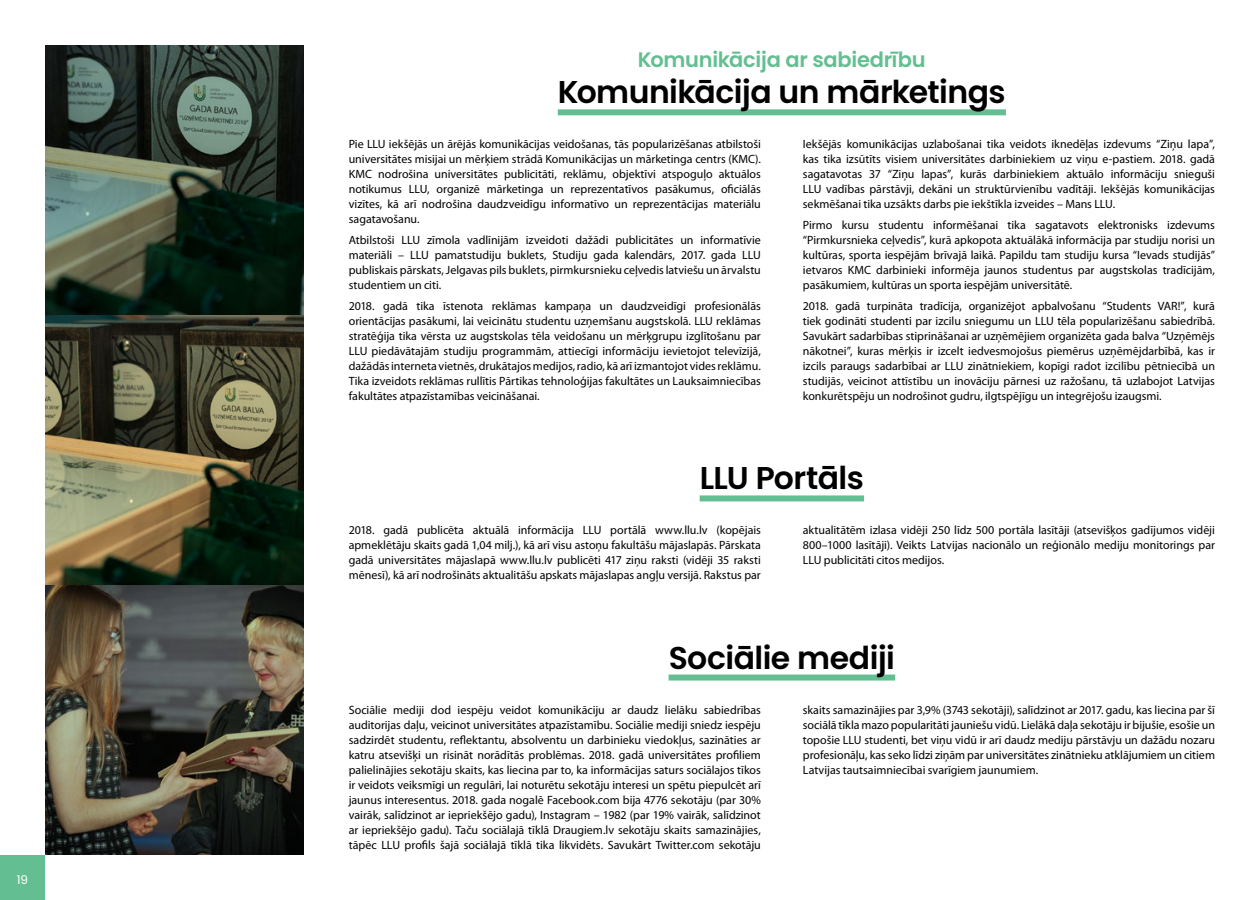
<style>
.page{position:relative;width:1260px;height:900px;background:#fff}
.page>*{position:absolute;margin:0;border:0;box-sizing:border-box;transform-origin:0 0}
.t1{font:600 31.5px "Poppins";letter-spacing:-.02em;color:#000}
.t2{font:600 21px "Poppins";letter-spacing:-.015em;color:#63bf91}
.t3{font:12px/15px "Myriad Pro";letter-spacing:-.005em;color:#000;text-align:justify}
.t4{font:12px "Poppins";color:#fff}
</style>
<div class="page">
<div style="left:0;top:855px;width:45px;height:45px;background:#63bf91"></div>
<div style="left:558px;top:109px;width:448px;height:6px;background:#63bf91"></div>
<div style="left:700px;top:495px;width:164px;height:6px;background:#63bf91"></div>
<div style="left:669px;top:675px;width:226px;height:6px;background:#63bf91"></div>
<svg style="left:45px;top:45px;width:259px;height:270px;background:#324136"></svg>
<svg style="left:45px;top:585px;width:259px;height:270px;background:#4a473c"></svg>
<svg style="left:45px;top:315px;width:259px;height:270px;background:#515037"></svg>
<p class="t4" style="left:17px;top:873px;width:13px">19</p>
<h2 class="t2" style="left:638px;top:48px;width:289px">Komunikācija ar sabiedrību</h2>
<h1 class="t1" style="left:558px;top:74px;width:449px">Komunikācija un mārketings</h1>
<p class="t3" style="left:349px;top:137px;width:414px">Pie LLU iekšējās un ārējās komunikācijas veidošanas, tās popularizēšanas atbilstoši universitātes misijai un mērķiem strādā Komunikācijas un mārketinga centrs (KMC).<br>KMC nodrošina universitātes publicitāti, reklāmu, objektīvi atspoguļo aktuālos notikumus LLU, organizē mārketinga un reprezentatīvos pasākumus, oficiālās vizītes, kā arī nodrošina daudzveidīgu informatīvo un reprezentācijas materiālu sagatavošanu.</p>
<p class="t3" style="left:349px;top:233px;width:414px">Atbilstoši LLU zīmola vadlīnijām izveidoti dažādi publicitātes un informatīvie materiāli – LLU pamatstudiju buklets, Studiju gada kalendārs, 2017. gada LLU publiskais pārskats, Jelgavas pils buklets, pirmkursnieku ceļvedis latviešu un ārvalstu studentiem un citi.</p>
<p class="t3" style="left:349px;top:299px;width:414px">2018. gadā tika īstenota reklāmas kampaņa un daudzveidīgi profesionālās orientācijas pasākumi, lai veicinātu studentu uzņemšanu augstskolā. LLU reklāmas stratēģija tika vērsta uz augstskolas tēla veidošanu un mērķgrupu izglītošanu par LLU piedāvātajām studiju programmām, attiecīgi informāciju ievietojot televīzijā, dažādās interneta vietnēs, drukātajos medijos, radio, kā arī izmantojot vides reklāmu.<br>Tika izveidots reklāmas rullītis Pārtikas tehnoloģijas fakultātes un Lauksaimniecības fakultātes atpazīstamības veicināšanai.</p>
<p class="t3" style="left:803px;top:137px;width:414px">Iekšējās komunikācijas uzlabošanai tika veidots iknedēļas izdevums “Ziņu lapa”, kas tika izsūtīts visiem universitātes darbiniekiem uz viņu e-pastiem. 2018. gadā sagatavotas 37 “Ziņu lapas”, kurās darbiniekiem aktuālo informāciju snieguši LLU vadības pārstāvji, dekāni un struktūrvienību vadītāji. Iekšējās komunikācijas sekmēšanai tika uzsākts darbs pie iekštīkla izveides – Mans LLU.</p>
<p class="t3" style="left:803px;top:218px;width:414px">Pirmo kursu studentu informēšanai tika sagatavots elektronisks izdevums “Pirmkursnieka ceļvedis”, kurā apkopota aktuālākā informācija par studiju norisi un kultūras, sporta iespējām brīvajā laikā. Papildu tam studiju kursa “Ievads studijās” ietvaros KMC darbinieki informēja jaunos studentus par augstskolas tradīcijām, pasākumiem, kultūras un sporta iespējām universitātē.</p>
<p class="t3" style="left:803px;top:299px;width:414px">2018. gadā turpināta tradīcija, organizējot apbalvošanu “Students VAR!”, kurā tiek godināti studenti par izcilu sniegumu un LLU tēla popularizēšanu sabiedrībā.<br>Savukārt sadarbības stiprināšanai ar uzņēmējiem organizēta gada balva “Uzņēmējs nākotnei”, kuras mērķis ir izcelt iedvesmojošus piemērus uzņēmējdarbībā, kas ir izcils paraugs sadarbībai ar LLU zinātniekiem, kopīgi radot izcilību pētniecībā un studijās, veicinot attīstību un inovāciju pārnesi uz ražošanu, tā uzlabojot Latvijas konkurētspēju un nodrošinot gudru, ilgtspējīgu un integrējošu izaugsmi.</p>
<h1 class="t1" style="left:700px;top:460px;width:166px">LLU Portāls</h1>
<p class="t3" style="left:349px;top:523px;width:414px">2018. gadā publicēta aktuālā informācija LLU portālā www.llu.lv (kopējais apmeklētāju skaits gadā 1,04 milj.), kā arī visu astoņu fakultāšu mājaslapās. Pārskata gadā universitātes mājaslapā www.llu.lv publicēti 417 ziņu raksti (vidēji 35 raksti mēnesī), kā arī nodrošināts aktualitāšu apskats mājaslapas angļu versijā. Rakstus par</p>
<p class="t3" style="left:803px;top:523px;width:414px">aktualitātēm izlasa vidēji 250 līdz 500 portāla lasītāji (atsevišķos gadījumos vidēji 800–1000 lasītāji). Veikts Latvijas nacionālo un reģionālo mediju monitorings par LLU publicitāti citos medijos.</p>
<h1 class="t1" style="left:669px;top:639px;width:228px">Sociālie mediji</h1>
<p class="t3" style="left:349px;top:702px;width:414px">Sociālie mediji dod iespēju veidot komunikāciju ar daudz lielāku sabiedrības auditorijas daļu, veicinot universitātes atpazīstamību. Sociālie mediji sniedz iespēju sadzirdēt studentu, reflektantu, absolventu un darbinieku viedokļus, sazināties ar katru atsevišķi un risināt norādītās problēmas. 2018. gadā universitātes profiliem palielinājies sekotāju skaits, kas liecina par to, ka informācijas saturs sociālajos tīkos ir veidots veiksmīgi un regulāri, lai noturētu sekotāju interesi un spētu piepulcēt arī jaunus interesentus. 2018. gada nogalē Facebook.com bija 4776 sekotāju (par 30% vairāk, salīdzinot ar iepriekšējo gadu), Instagram – 1982 (par 19% vairāk, salīdzinot ar iepriekšējo gadu). Taču sociālajā tīklā Draugiem.lv sekotāju skaits samazinājies, tāpēc LLU profils šajā sociālajā tīklā tika likvidēts. Savukārt Twitter.com sekotāju</p>
<p class="t3" style="left:803px;top:702px;width:414px">skaits samazinājies par 3,9% (3743 sekotāji), salīdzinot ar 2017. gadu, kas liecina par šī sociālā tīkla mazo popularitāti jauniešu vidū. Lielākā daļa sekotāju ir bijušie, esošie un topošie LLU studenti, bet viņu vidū ir arī daudz mediju pārstāvju un dažādu nozaru profesionāļu, kas seko līdzi ziņām par universitātes zinātnieku atklājumiem un citiem Latvijas tautsaimniecībai svarīgiem jaunumiem.</p>
</div>
